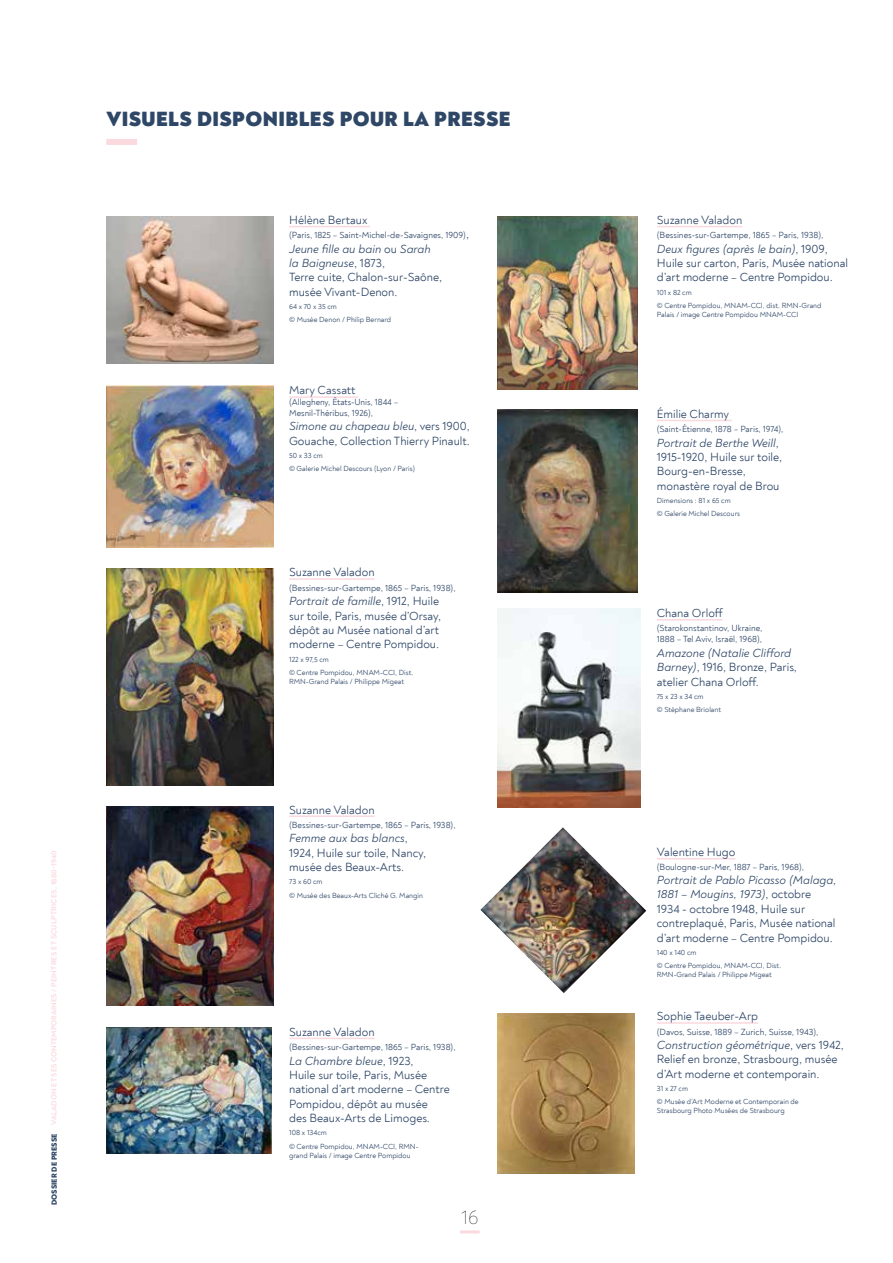
<style>
.page{position:relative;width:893px;height:1263px;background:#fff}
.page>*{position:absolute;margin:0;border:0;box-sizing:border-box;transform-origin:0 0}
.t1{font:900 21px "Noah";letter-spacing:.02em;color:#2f4767}
.t2{font:100 19.5px "Noah";color:#000}
.t3{font:12px/14.4px "Noah";color:#2f4767}
.t4{font:9px/10.8px "Noah";color:#2f4767}
.t5{font:7.5px/13.2px "Noah";color:#2f4767}
.t6{font:700 7.5px "Noah";letter-spacing:.02em;color:#fad9df}
.t7{font:800 7.5px "Noah";letter-spacing:.01em;color:#2f4767}
.s1{font-size:12px}
.s2{font-style:italic}
</style>
<div class="page">
<hr style="left:460px;top:1230px;width:20px;height:3px;background:#fad9df">
<hr style="left:289px;top:226px;width:81px;height:1px;background:#fad9df">
<hr style="left:289px;top:396px;width:69px;height:2px;background:#fad9df">
<hr style="left:289px;top:578px;width:86px;height:2px;background:#fad9df">
<hr style="left:289px;top:815px;width:86px;height:2px;background:#fad9df">
<hr style="left:289px;top:1038px;width:86px;height:1px;background:#fad9df">
<hr style="left:657px;top:226px;width:85px;height:1px;background:#fad9df">
<hr style="left:657px;top:420px;width:75px;height:1px;background:#fad9df">
<hr style="left:657px;top:619px;width:65px;height:2px;background:#fad9df">
<hr style="left:657px;top:858px;width:78px;height:1px;background:#fad9df">
<hr style="left:657px;top:1022px;width:101px;height:2px;background:#fad9df">
<div style="left:106px;top:139px;width:31px;height:6px;background:#fad9df"></div>
<img style="left:106px;top:217px;width:168px;height:147px">
<img style="left:106px;top:385px;width:168px;height:162px">
<img style="left:106px;top:568px;width:167px;height:218px">
<img style="left:106px;top:807px;width:167px;height:199px">
<img style="left:106px;top:1027px;width:165px;height:126px">
<img style="left:497px;top:216px;width:140px;height:173px">
<img style="left:480px;top:827px;width:166px;height:166px">
<img style="left:497px;top:1013px;width:138px;height:160px">
<img style="left:497px;top:410px;width:141px;height:182px">
<img style="left:498px;top:608px;width:142px;height:199px">
<p class="t6" style="left:49px;top:1124px;width:276px;rotate:-90deg">VALADON ET SES CONTEMPORAINES / PEINTRES ET SCULPTRICES, 1880-1940</p>
<p class="t7" style="left:49px;top:1205px;width:73px;rotate:-90deg">DOSSIER DE PRESSE</p>
<h1 class="t1" style="left:106px;top:105px;width:406px">VISUELS DISPONIBLES POUR LA PRESSE</h1>
<p class="t3" style="left:289px;top:213px;width:80px">Hélène Bertaux</p>
<p class="t4" style="left:289px;top:230px;width:181px">(Paris, 1825 – Saint-Michel-de-Savaignes, 1909)<span class="s1">,</span></p>
<p class="t3" style="left:289px;top:242px;width:154px"><span class="s2">Jeune fille au bain</span> ou <span class="s2">Sarah la Baigneuse</span>, 1873,<br>Terre cuite, Chalon-sur-Saône, musée Vivant-Denon.</p>
<p class="t5" style="left:289px;top:300px;width:104px">64 x 70 x 35 cm<br>© Musée Denon / Philip Bernard</p>
<p class="t3" style="left:289px;top:383px;width:68px">Mary Cassatt</p>
<p class="t4" style="left:289px;top:397px;width:111px">(Allegheny, États-Unis, 1844 –<br>Mesnil-Théribus, 1926),</p>
<p class="t3" style="left:289px;top:419px;width:182px"><span class="s2">Simone au chapeau bleu</span>, vers 1900,<br>Gouache, Collection Thierry Pinault.</p>
<p class="t5" style="left:289px;top:449px;width:127px">50 x 33 cm<br>© Galerie Michel Descours (Lyon / Paris)</p>
<p class="t3" style="left:289px;top:565px;width:87px">Suzanne Valadon</p>
<p class="t4" style="left:289px;top:582px;width:168px">(Bessines-sur-Gartempe, 1865 – Paris, 1938),</p>
<p class="t3" style="left:289px;top:594px;width:153px"><span class="s2">Portrait de famille</span>, 1912, Huile sur toile, Paris, musée d’Orsay, dépôt au Musée national d’art moderne – Centre Pompidou.</p>
<p class="t5" style="left:289px;top:652px;width:126px">122 x 97,5 cm<br>© Centre Pompidou, MNAM-CCI, Dist.</p>
<p class="t5" style="left:289px;top:675px;width:116px">RMN-Grand Palais / Philippe Migeat</p>
<p class="t3" style="left:289px;top:802px;width:87px">Suzanne Valadon</p>
<p class="t4" style="left:289px;top:819px;width:168px">(Bessines-sur-Gartempe, 1865 – Paris, 1938),</p>
<p class="t3" style="left:289px;top:831px;width:139px"><span class="s2">Femme aux bas blancs</span>,<br>1924, Huile sur toile, Nancy, musée des Beaux-Arts.</p>
<p class="t5" style="left:289px;top:875px;width:135px">73 x 60 cm<br>© Musée des Beaux-Arts Cliché G. Mangin</p>
<p class="t3" style="left:289px;top:1024px;width:87px">Suzanne Valadon</p>
<p class="t4" style="left:289px;top:1042px;width:168px">(Bessines-sur-Gartempe, 1865 – Paris, 1938),</p>
<p class="t3" style="left:289px;top:1053px;width:162px"><span class="s2">La Chambre bleue</span>, 1923,<br>Huile sur toile, Paris, Musée national d’art moderne – Centre<br>Pompidou, dépôt au musée<br>des Beaux-Arts de Limoges.</p>
<p class="t5" style="left:289px;top:1126px;width:131px">108 x 134cm<br>© Centre Pompidou, MNAM-CCI, RMN-</p>
<p class="t5" style="left:289px;top:1148px;width:123px">grand Palais / image Centre Pompidou</p>
<h2 class="t2" style="left:461px;top:1205px;width:18px">16</h2>
<p class="t3" style="left:657px;top:213px;width:87px">Suzanne Valadon</p>
<p class="t4" style="left:657px;top:230px;width:168px">(Bessines-sur-Gartempe, 1865 – Paris, 1938),</p>
<p class="t3" style="left:657px;top:242px;width:193px"><span class="s2">Deux figures (après le bain)</span>, 1909,<br>Huile sur carton, Paris, Musée national d’art moderne – Centre Pompidou.</p>
<p class="t5" style="left:657px;top:286px;width:166px">101 x 82 cm<br>© Centre Pompidou, MNAM-CCI, dist. RMN-Grand</p>
<p class="t5" style="left:657px;top:308px;width:143px">Palais / image Centre Pompidou MNAM-CCI</p>
<p class="t3" style="left:657px;top:407px;width:74px">Émilie Charmy</p>
<p class="t4" style="left:657px;top:424px;width:128px">(Saint-Étienne, 1878 – Paris, 1974),</p>
<p class="t3" style="left:657px;top:435px;width:127px"><span class="s2">Portrait de Berthe Weill</span>,<br>1915-1920, Huile sur toile,<br>Bourg-en-Bresse, monastère royal de Brou</p>
<p class="t5" style="left:657px;top:494px;width:85px">Dimensions : 81 x 65 cm<br>© Galerie Michel Descours</p>
<p class="t3" style="left:657px;top:606px;width:68px">Chana Orloff</p>
<p class="t4" style="left:657px;top:622px;width:107px;line-height:11.4px">(Starokonstantinov, Ukraine,<br>1888 – Tel Aviv, Israël, 1968),</p>
<p class="t3" style="left:657px;top:646px;width:142px"><span class="s2">Amazone (Natalie Clifford<br>Barney)</span>, 1916, Bronze, Paris, atelier Chana Orloff.</p>
<p class="t5" style="left:657px;top:690px;width:66px">75 x 23 x 34 cm<br>© Stéphane Briolant</p>
<p class="t3" style="left:657px;top:845px;width:80px">Valentine Hugo</p>
<p class="t4" style="left:657px;top:861px;width:149px">(Boulogne-sur-Mer, 1887 – Paris, 1968),</p>
<p class="t3" style="left:657px;top:873px;width:181px"><span class="s2">Portrait de Pablo Picasso (Malaga, 1881 – Mougins, 1973)</span>, octobre 1934 - octobre 1948, Huile sur contreplaqué, Paris, Musée national d’art moderne – Centre Pompidou.</p>
<p class="t5" style="left:657px;top:946px;width:126px">140 x 140 cm<br>© Centre Pompidou, MNAM-CCI, Dist.</p>
<p class="t5" style="left:657px;top:968px;width:116px">RMN-Grand Palais / Philippe Migeat</p>
<p class="t3" style="left:657px;top:1009px;width:103px">Sophie Taeuber-Arp</p>
<p class="t4" style="left:657px;top:1026px;width:163px">(Davos, Suisse, 1889 – Zurich, Suisse, 1943),</p>
<p class="t3" style="left:657px;top:1038px;width:189px"><span class="s2">Construction géométrique</span>, vers 1942,<br>Relief en bronze, Strasbourg, musée d’Art moderne et contemporain.</p>
<p class="t5" style="left:657px;top:1082px;width:143px">31 x 27 cm<br>© Musée d’Art Moderne et Contemporain de</p>
<p class="t5" style="left:657px;top:1104px;width:129px">Strasbourg Photo Musées de Strasbourg</p>
</div>
